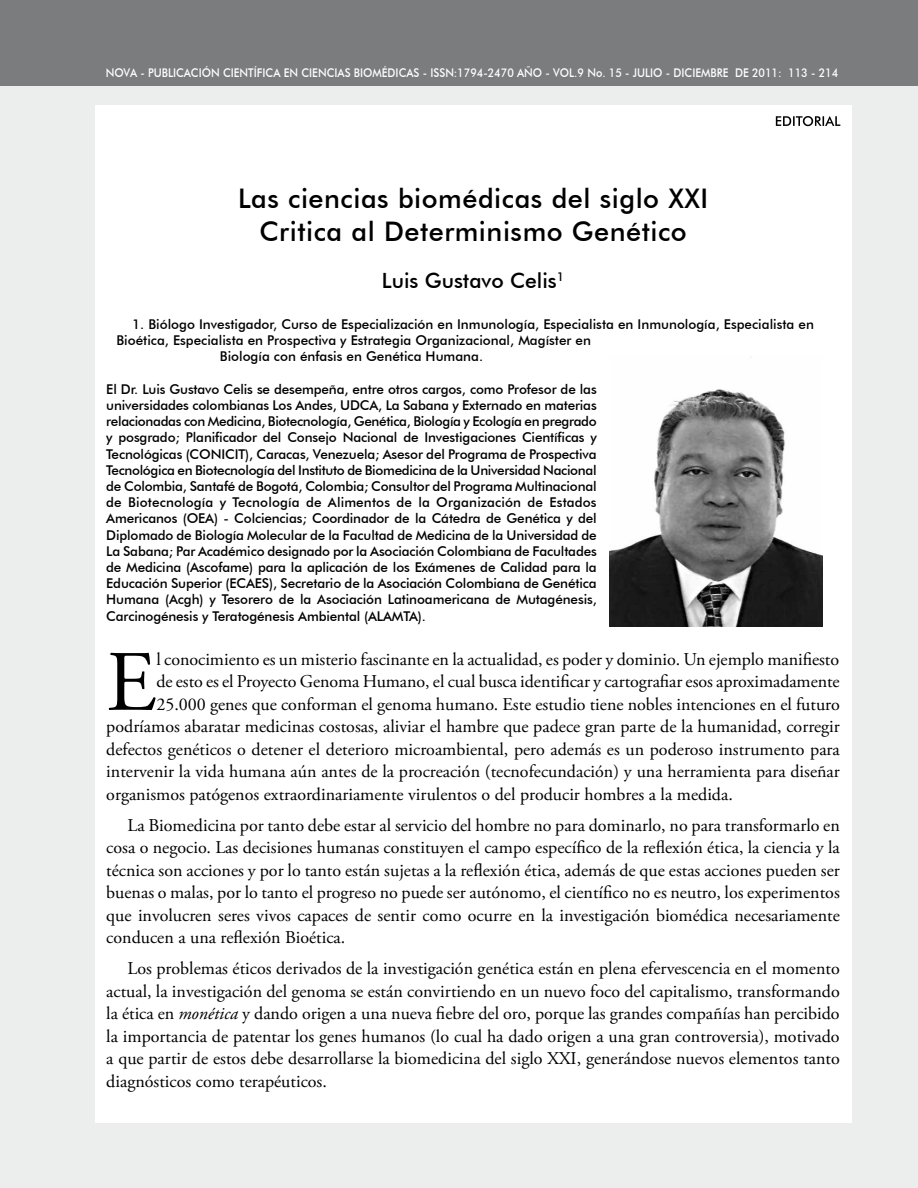
<style>
.page{position:relative;width:918px;height:1188px;background:#fff}
.page>*{position:absolute;margin:0;border:0;box-sizing:border-box;transform-origin:0 0}
.t1{font:85.8px "Adobe Garamond Pro";color:#000}
.t2{font:500 27px/32.4px "Futura BT";letter-spacing:.02em;color:#000;text-align:center}
.t3{font:500 21px "Futura BT";color:#000}
.t4{font:18px/22.5px "Adobe Garamond Pro";color:#000;text-align:justify}
.t5{font:500 13.5px/16.2px "Futura BT";letter-spacing:-.005em;color:#000;text-align:justify}
.t6{font:500 12px "Futura BT";color:#fff;scale:.9 1}
.s1{font-style:italic}
</style>
<div class="page">
<div style="left:0;top:0;width:918px;height:86px;background:#7b7c7e"></div>
<hr style="left:917px;top:87px;width:1px;height:1101px;background:#eceded">
<div style="left:0;top:87px;width:917px;height:1101px;background:#eceded"></div>
<div style="left:95px;top:105px;width:757px;height:1018px;background:#fff"></div>
<svg style="left:776px;top:116px;width:64px;height:10px"></svg>
<img style="left:610px;top:357px;width:212px;height:270px">
<p class="t6" style="left:106px;top:66px;width:646px">NOVA - Publicación Científica EN CIENCIAS BIOMÉDICAS - ISSN:1794-2470 AÑO - Vol.9 No. 15 - JULIO - DICIE</p>
<p class="t6" style="left:701px;top:66px;width:154px">MBRE DE 2011: 113 - 214</p>
<h2 class="t2" style="left:238px;top:182px;width:467px">Las ciencias biomédicas del siglo XXI<br>Critica al Determinismo Genético</h2>
<p class="t3" style="left:382px;top:267px;width:184px">Luis Gustavo Celis<sup>1</sup></p>
<p class="t5" style="left:132px;top:316px;width:683px">1. Biólogo I nvestigador, Curso de Especialización en I nmunología, Especialista en I nmunología, Especialista en</p>
<p class="t5" style="left:117px;top:332px;width:476px">Bioética, Especialista en Prospectiva y Estrategia Organizacional, Magíster en</p>
<p class="t5" style="left:220px;top:348px;width:265px">Biología con énfasis en Genética Humana.</p>
<p class="t5" style="left:106px;top:381px;width:492px">El Dr. Luis Gustavo Celis se desempeña, entre otros cargos, como Profesor de las universidades colombianas Los Andes, U DCA, La Sabana y Externado en materias relacionadas con Medicina, Biotecnología, Genética, Biología y Ecología en pregrado y posgrado; Planificador del Consejo Nacional de Investigaciones Científicas y Tecnológicas (CONICIT</p>
<p class="t5" style="left:106px;top:446px;width:492px;text-indent:139px">), Caracas, Venezuela; Asesor del Programa de Prospectiva Tecnológica en Biotecnología del I nstituto de Biomedicina de la U niversidad Nacional de Colombia, Santafé de Bogotá, Colombia; Consultor del Programa Multinacional de Biotecnología y Tecnología de Alimentos de la Organización de Estados Americanos (OEA) - Colciencias; Coordinador de la Cátedra de Genética y del Diplomado de Biología Molecular de la Facultad de Medicina de la U niversidad de La Sabana; Par Académico designado por la Asociación Colombiana de Facultades de Medicina (Ascofame) para la aplicación de los Exámenes de Calidad para la Educación Superior (ECAES), Secretario de la Asociación Colombiana de Genética Humana (Acgh) y Tesorero de la Asociación Latinoamericana de Mutagénesis, Carcinogénesis y Teratogénesis Ambiental (ALAMTA).</p>
<h1 class="t1" style="left:106px;top:631px;width:52px">E</h1>
<p class="t4" style="left:156px;top:648px;width:684px">l conocimiento es un misterio fascinante en la actualidad, es poder y dominio. Un ejemplo manifiesto</p>
<p class="t4" style="left:156px;top:671px;width:685px">de esto es el Proyecto Genoma Humano, el cual busca identificar y cartografiar esos aproximadamente</p>
<p class="t4" style="left:156px;top:693px;width:685px">25.000 genes que conforman el genoma humano. Este estudio tiene nobles intenciones en el futuro</p>
<p class="t4" style="left:106px;top:716px;width:735px">podríamos abaratar medicinas costosas, aliviar el hambre que padece gran parte de la humanidad, corregir</p>
<p class="t4" style="left:106px;top:738px;width:735px">defectos genéticos o detener el deterioro microambiental, pero además es un poderoso instrumento para</p>
<p class="t4" style="left:106px;top:761px;width:735px">intervenir la vida humana aún antes de la procreación (tecnofecundación) y una herramienta para diseñar</p>
<p class="t4" style="left:106px;top:783px;width:628px">organismos patógenos extraordinariamente virulentos o del producir hombres a la medida.</p>
<p class="t4" style="left:106px;top:814px;width:735px;text-indent:21px">La Biomedicina por tanto debe estar al servicio del hombre no para dominarlo, no para transformarlo en cosa o negocio. Las decisiones humanas constituyen el campo específico de la reflexión ética, la ciencia y la técnica son acciones y por lo tanto están sujetas a la reflexión ética, además de que estas acciones pueden ser buenas o malas, por lo tanto el progreso no puede ser autónomo, el científico no es neutro, los experimentos que involucren seres vivos capaces de sentir como ocurre en la investigación biomédica necesariamente conducen a una reflexión Bioética.</p>
<p class="t4" style="left:106px;top:958px;width:735px;text-indent:21px">Los problemas éticos derivados de la investigación genética están en plena efervescencia en el momento actual, la investigación del genoma se están convirtiendo en un nuevo foco del capitalismo, transformando la ética en <span class="s1">monética</span> y dando origen a una nueva fiebre del oro, porque las grandes compañías han percibido la importancia de patentar los genes humanos (lo cual ha dado origen a una gran controversia), motivado a que partir de estos debe desarrollarse la biomedicina del siglo XXI, generándose nuevos elementos tanto diagnósticos como terapéuticos.</p>
</div>
